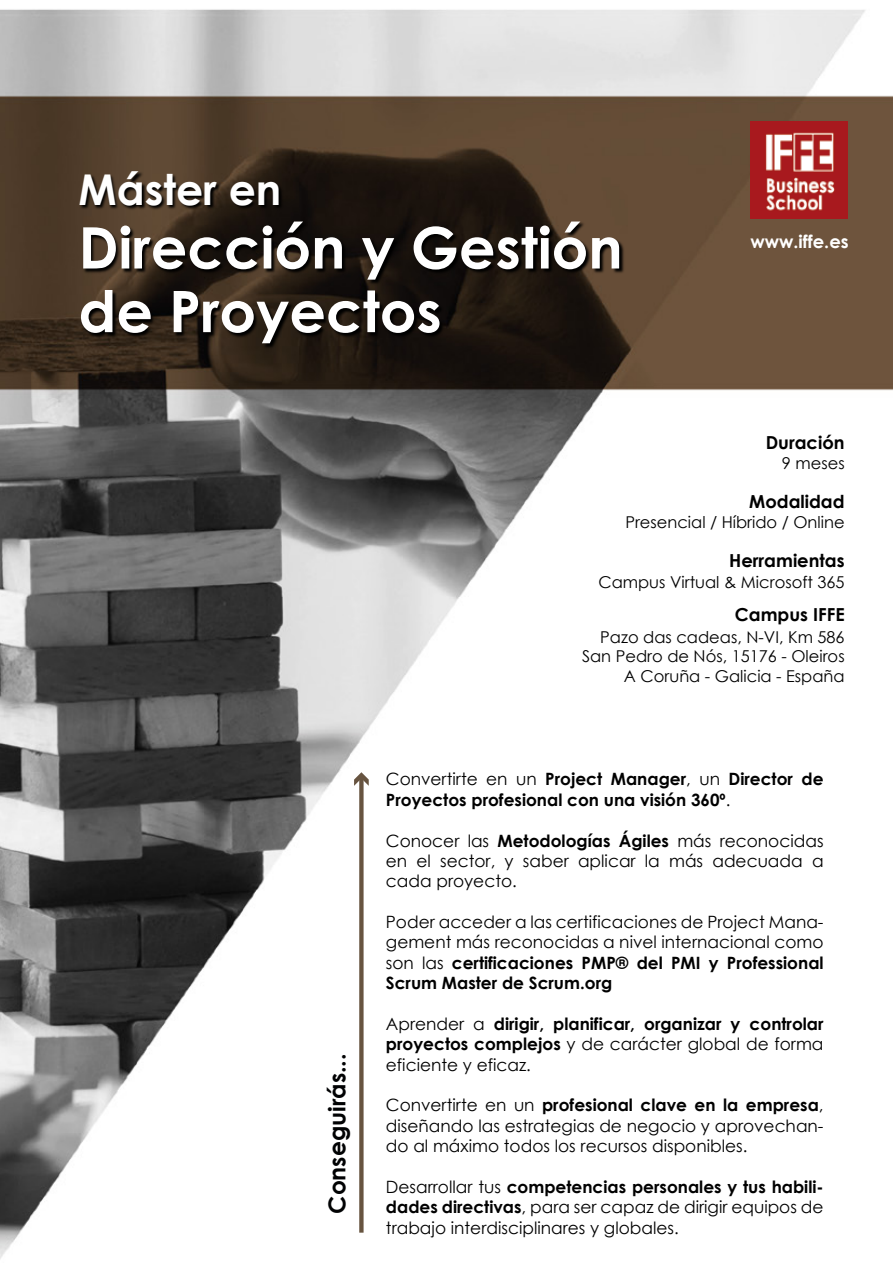
<style>
.page{position:relative;width:893px;height:1263px;background:#fff}
.page>*{position:absolute;margin:0;border:0;box-sizing:border-box;transform-origin:0 0}
.t1{font:700 57.3px/63.6px "Century Gothic";color:#fff}
.t2{font:700 42.45px "Century Gothic";color:#fff}
.t3{font:700 23.4px "Century Gothic";color:#010203}
.t4{font:700 18px "Century Gothic";color:#000}
.t5{font:700 18px "Century Gothic";color:#fff}
.t6{font:16.95px/20.4px "Century Gothic";color:#000;text-align:justify}
.t7{font:700 16.95px/20.4px "Century Gothic";color:#000}
.t8{font:16.35px/19.6px "Century Gothic";color:#000;text-align:right}
.s1{font-weight:400}
.s2{font-weight:700}
</style>
<div class="page">
<img style="left:0;top:9px;width:893px;height:1250px">
<img style="left:750px;top:121px;width:98px;height:97px">
<img style="left:78px;top:168px;width:571px;height:246px">
<div style="left:359px;top:777px;width:5px;height:456px;background:#675440"></div>
<svg style="left:354px;top:772px;width:15px;height:14px"></svg>
<h2 class="t2" style="left:78px;top:157px;width:204px">Máster en</h2>
<h1 class="t1" style="left:78px;top:213px;width:546px">Dirección y Gestión de Proyectos</h1>
<p class="t5" style="left:750px;top:228px;width:100px">www.iffe.es</p>
<p class="t4" style="left:766px;top:429px;width:80px">Duración</p>
<p class="t8" style="left:782px;top:453px;width:64px">9 meses</p>
<p class="t4" style="left:749px;top:488px;width:97px">Modalidad</p>
<p class="t8" style="left:625px;top:512px;width:221px">Presencial / Híbrido / Online</p>
<p class="t4" style="left:729px;top:547px;width:117px">Herramientas</p>
<p class="t8" style="left:598px;top:572px;width:248px">Campus Virtual &amp; Microsoft 365</p>
<p class="t4" style="left:735px;top:601px;width:111px">Campus IFFE</p>
<h3 class="t3" style="left:319px;top:1214px;width:162px;rotate:-90deg">Conseguirás...</h3>
<p class="t8" style="left:582px;top:627px;width:264px">Pazo das cadeas, N-VI, Km 586<br>San Pedro de Nós, 15176 - Oleiros<br>A Coruña - Galicia - España</p>
<p class="t7" style="left:386px;top:768px;width:439px"><span class="s1">Convertirte en un</span> Project Manager<span class="s1">, un</span> Director de<br>Proyectos profesional con una visión 360º<span class="s1">.</span></p>
<p class="t6" style="left:386px;top:830px;width:439px">Conocer las <span class="s2">Metodologías Ágiles</span> más reconocidas en el sector, y saber aplicar la más adecuada a cada proyecto.</p>
<p class="t6" style="left:386px;top:911px;width:439px">Poder acceder a las certificaciones de Project Mana&shy;gement más reconocidas a nivel internacional como son las <span class="s2">certificaciones PMP® del PMI y Professional Scrum Master de Scrum.org</span></p>
<p class="t7" style="left:386px;top:1013px;width:439px;text-align:justify"><span class="s1">Aprender a</span> dirigir, planificar, organizar y controlar proyectos complejos <span class="s1">y de carácter global de forma eficiente y eficaz.</span></p>
<p class="t6" style="left:386px;top:1095px;width:439px">Convertirte en un <span class="s2">profesional clave en la empresa</span>, diseñando las estrategias de negocio y aprovechan&shy;do al máximo todos los recursos disponibles.</p>
<p class="t6" style="left:386px;top:1176px;width:439px">Desarrollar tus <span class="s2">competencias personales y tus habili&shy;dades directivas</span>, para ser capaz de dirigir equipos de trabajo interdisciplinares y globales.</p>
</div>
